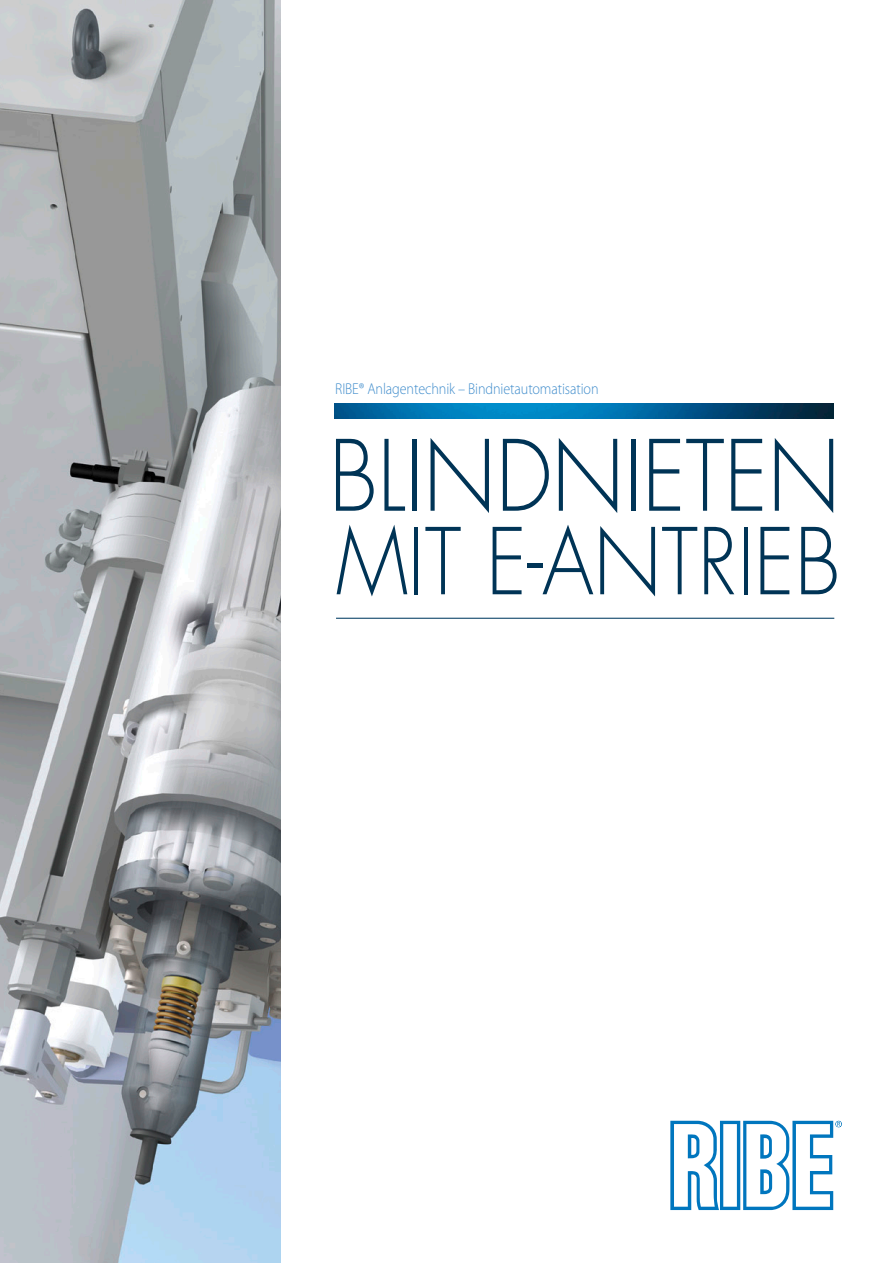
<style>
.page{position:relative;width:893px;height:1263px;background:#fff}
.page>*{position:absolute;margin:0;border:0;box-sizing:border-box;transform-origin:0 0}
._0408headline{font:300 95.4px "Futura";color:#003456;scale:.9 1}
._0408headline-2{font:300 89.4px "Futura";color:#003456;scale:.9 1}
._0408lauftext{font:300 15.75px "Myriad Pro";letter-spacing:-.005em;color:#408dcc;scale:.9 1}
</style>
<div class="page">
<img style="left:0;top:0;width:281px;height:1263px">
<img style="left:335px;top:403px;width:499px;height:15px">
<hr style="left:336px;top:618px;width:498px;height:1px;background:#205375">
<svg style="left:670px;top:1121px;width:172px;height:89px"></svg>
<p class="_0408lauftext" style="left:335px;top:379px;width:294px">RIBE® Anlagentechnik – Bindnietautomatisation</p>
<p class="_0408headline" style="left:329px;top:418px;width:569px">BLINDNIETEN</p>
<p class="_0408headline-2" style="left:336px;top:507px;width:562px">MIT E-ANTRIEB</p>
</div>
